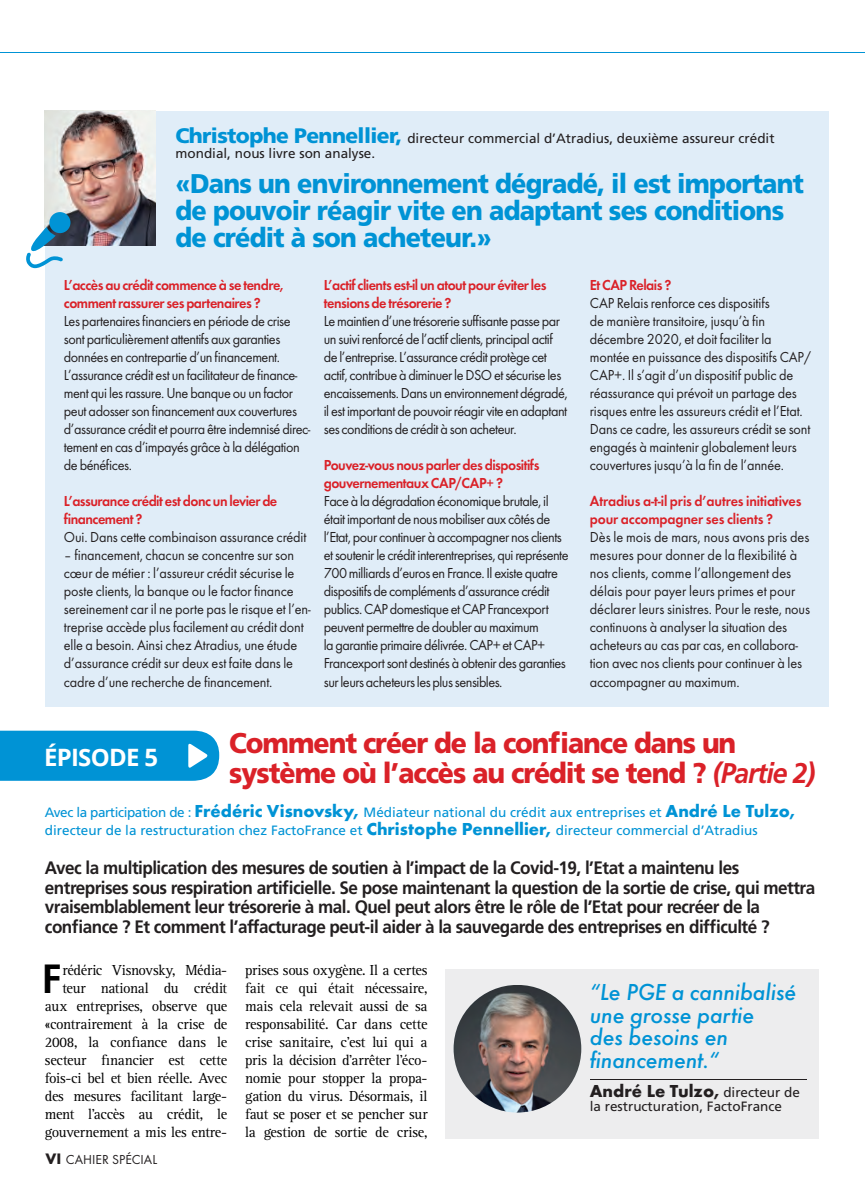
<style>
.page{position:relative;width:865px;height:1191px;background:#fff}
.page>*{position:absolute;margin:0;border:0;box-sizing:border-box;transform-origin:0 0}
.t1{font:700 40.8px "Frutiger";color:#000;scale:.95 1}
.t2{font:900 28.5px/30px "Frutiger";letter-spacing:-.04em;color:#da2128;scale:.93 1}
.t3{font:900 27px/27px "Frutiger";letter-spacing:-.03em;color:#0093d5;scale:.93 1}
.t4{font:italic 500 24px/22.5px "Futura T";letter-spacing:-.01em;color:#0093d5}
.t5{font:700 23.85px "Open Sans";letter-spacing:-.03em;color:#fff}
.t6{font:700 18px/19.5px "Frutiger";letter-spacing:-.03em;color:#231f20;scale:.95 1}
.t7{font:700 18px "Futura T";color:#231f20}
.t8{font:15px/18px "Futura T";letter-spacing:-.03em;color:#231f20;scale:.95 1}
.t9{font:15px/18px "Futura T";letter-spacing:-.01em;color:#231f20;scale:.95 1}
.t10{font:15px/18px "Rotis Serif";letter-spacing:-.015em;color:#000;text-align:right}
.t11{font:600 15px/18px "Futura T";letter-spacing:-.035em;color:#da2128;scale:.95 1}
.t12{font:13.5px/18px "Frutiger";color:#0093d5}
.t13{font:13.5px/15px "Frutiger";color:#231f20}
.t14{font:13.5px "Futura T";color:#231f20}
.s1{font-weight:900;font-size:21px;color:#0093d5}
.s2{font-weight:600;color:#da2128}
.s3{font-weight:400;color:#231f20}
.s4{font-weight:700;font-style:italic}
.s5{font-family:"Futura T";font-weight:700;font-size:18px}
.s6{font-weight:700;font-size:15.75px}
.s7{font-family:"Frutiger";font-weight:400;font-size:13.5px}
</style>
<div class="page">
<hr style="left:0;top:52px;width:864px;height:1px;background:#0093d5">
<div style="left:0;top:730px;width:219px;height:50px;background:#0093d5"></div>
<div style="left:45px;top:111px;width:782px;height:595px;background:#e0edf8"></div>
<img style="left:45px;top:110px;width:111px;height:135px">
<div style="left:49px;top:212px;width:21px;height:21px;background:#0093d5;border-radius:50%"></div>
<svg style="left:26px;top:227px;width:37px;height:41px"></svg>
<div style="left:445px;top:968px;width:373px;height:169px;background:#ededee"></div>
<hr style="left:589px;top:1078px;width:217px;height:1px;background:#231f20">
<img style="left:453px;top:985px;width:128px;height:127px;border-radius:50%">
<p class="t13" style="left:175px;top:131px;width:600px"><span class="s1">Christophe Pennellier,</span> directeur commercial d’Atradius, deuxième assureur crédit mondial, nous livre son analyse.</p>
<p class="t3" style="left:175px;top:170px;width:677px">«Dans un environnement dégradé, il est important de pouvoir réagir vite en adaptant ses conditions de crédit à son acheteur.»</p>
<p class="t8" style="left:64px;top:277px;width:261px"><span class="s2">L’accès au crédit commence à se tendre, comment rassurer ses partenaires ?<br></span>Les partenaires financiers en période de crise sont particulièrement attentifs aux garanties données en contrepartie d’un financement.<br>L’assurance crédit est un facilitateur de finance&shy;ment qui les rassure. Une banque ou un factor peut adosser son financement aux couvertures d’assurance crédit et pourra être indemnisé direc&shy;tement en cas d’impayés grâce à la délégation de bénéfices.</p>
<p class="t11" style="left:64px;top:493px;width:257px">L’assurance crédit est donc un levier de financement ?<br><span class="s3">Oui. Dans cette combinaison assurance crédit</span></p>
<p class="t9" style="left:64px;top:547px;width:261px">– financement, chacun se concentre sur son cœur de métier : l’assureur crédit sécurise le poste clients, la banque ou le factor finance sereinement car il ne porte pas le risque et l’en&shy;treprise accède plus facilement au crédit dont elle a besoin. Ainsi chez Atradius, une étude d’assurance crédit sur deux est faite dans le cadre d’une recherche de financement.</p>
<p class="t8" style="left:323px;top:277px;width:258px"><span class="s2">L’actif clients est-il un atout pour éviter les tensions de trésorerie ?<br></span>Le maintien d’une trésorerie suffisante passe par un suivi renforcé de l’actif clients, principal actif de l’entreprise. L’assurance crédit protège cet actif, contribue à diminuer le DSO et sécurise les encaissements. Dans un environnement dégradé, il est important de pouvoir réagir vite en adaptant ses conditions de crédit à son acheteur.</p>
<p class="t8" style="left:323px;top:457px;width:259px"><span class="s2">Pouvez-vous nous parler des dispositifs gouvernementaux CAP/CAP+ ?<br></span>Face à la dégradation économique brutale, il était important de nous mobiliser aux côtés de l’Etat, pour continuer à accompagner nos clients et soutenir le crédit interentreprises, qui représente 700 milliards d’euros en France. Il existe quatre dispositifs de compléments d’assurance crédit publics. CAP domestique et CAP Francexport peuvent permettre de doubler au maximum<br>la garantie primaire délivrée. CAP+ et CAP+ Francexport sont destinés à obtenir des garanties sur leurs acheteurs les plus sensibles.</p>
<p class="t9" style="left:589px;top:277px;width:234px"><span class="s2">Et CAP Relais ?<br></span>CAP Relais renforce ces dispositifs<br>de manière transitoire, jusqu’à fin décembre 2020, et doit faciliter la montée en puissance des dispositifs CAP/ CAP+. Il s’agit d’un dispositif public de réassurance qui prévoit un partage des risques entre les assureurs crédit et l’Etat.<br>Dans ce cadre, les assureurs crédit se sont engagés à maintenir globalement leurs couvertures jusqu’à la fin de l’année.</p>
<p class="t9" style="left:589px;top:493px;width:233px"><span class="s2">Atradius a-t-il pris d’autres initiatives pour accompagner ses clients ?<br></span>Dès le mois de mars, nous avons pris des mesures pour donner de la flexibilité à nos clients, comme l’allongement des délais pour payer leurs primes et pour déclarer leurs sinistres. Pour le reste, nous continuons à analyser la situation des acheteurs au cas par cas, en collabora&shy;tion avec nos clients pour continuer à les accompagner au maximum.</p>
<p class="t2" style="left:229px;top:727px;width:631px">Comment créer de la confiance dans un système où l’accès au crédit se tend ? <span class="s4">(Partie 2)</span></p>
<p class="t5" style="left:44px;top:740px;width:115px">ÉPISODE 5</p>
<p class="t12" style="left:45px;top:804px;width:751px">Avec la participation de : <span class="s5">Frédéric Visnovsky,</span> Médiateur national du crédit aux entreprises et <span class="s5">André Le Tulzo, </span>directeur de la restructuration chez FactoFrance et <span class="s5">Christophe Pennellier,</span> directeur commercial d’Atradius</p>
<p class="t6" style="left:45px;top:859px;width:811px">Avec la multiplication des mesures de soutien à l’impact de la Covid-19, l’Etat a maintenu les entreprises sous respiration artificielle. Se pose maintenant la question de la sortie de crise, qui mettra vraisemblablement leur trésorerie à mal. Quel peut alors être le rôle de l’Etat pour recréer de la confiance ? Et comment l’affacturage peut-il aider à la sauvegarde des entreprises en difficulté ?</p>
<p class="t1" style="left:42px;top:958px;width:22px">F</p>
<p class="t10" style="left:45px;top:961px;width:184px">rédéric Visnovsky, Média&shy;teur national du crédit aux entreprises, observe que «contrairement à la crise de<br>2008, la confiance dans le secteur financier est cette fois-ci bel et bien réelle. Avec des mesures facilitant large&shy;ment l’accès au crédit, le gouvernement a mis les entre-</p>
<p class="t10" style="left:245px;top:961px;width:184px;text-align:justify">prises sous oxygène. Il a certes fait ce qui était nécessaire, mais cela relevait aussi de sa responsabilité. Car dans cette crise sanitaire, c’est lui qui a pris la décision d’arrêter l’éco&shy;nomie pour stopper la propa&shy;gation du virus. Désormais, il faut se poser et se pencher sur la gestion de sortie de crise,</p>
<p class="t14" style="left:45px;top:1153px;width:113px"><span class="s6">VI</span> CAHIER SPÉCIAL</p>
<p class="t4" style="left:589px;top:981px;width:208px">“Le PGE a cannibalisé une grosse partie<br>des besoins en financement.“</p>
<p class="t7" style="left:589px;top:1083px;width:211px">André Le Tulzo, <span class="s7">directeur de</span></p>
<p class="t13" style="left:589px;top:1099px;width:194px">la restructuration, FactoFrance</p>
</div>
